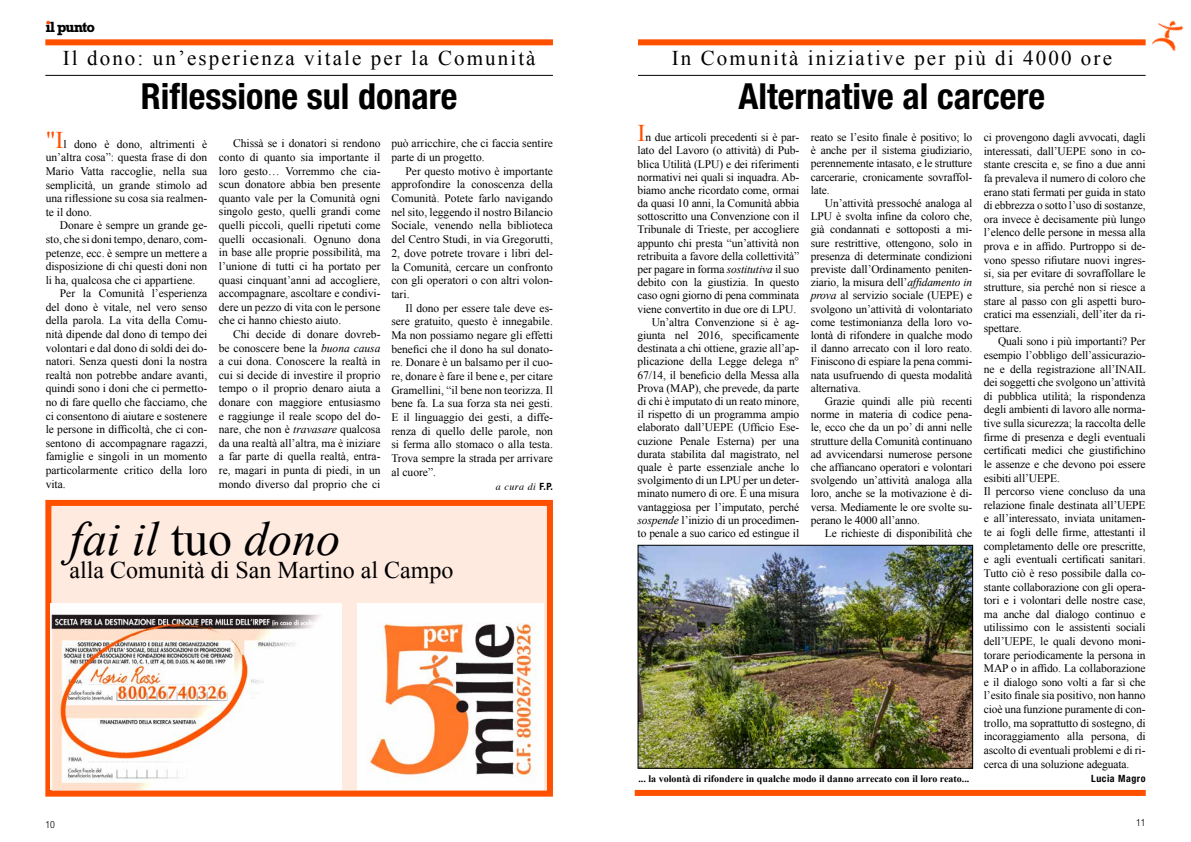
<style>
.page{position:relative;width:1191px;height:842px;background:#fff}
.page>*{position:absolute;margin:0;border:0;box-sizing:border-box;transform-origin:0 0}
.t1{font:italic 48px "Times New Roman";color:#000}
.t2{font:700 condensed 36px "Helvetica Neue LT Std";color:#000}
.t3{font:24px "Times New Roman";color:#000}
.t4{font:21px "Times New Roman";letter-spacing:.1em;color:#000}
.t5{font:700 15px "Rockwell Std";letter-spacing:-.06em;color:#000}
.t6{font:11.5px/13.6px "Times New Roman";letter-spacing:-.01em;color:#000;text-align:justify}
.t7{font:700 10px "Times New Roman";color:#000}
.t8{font:italic 10px "Times";letter-spacing:.05em;color:#000}
.t9{font:700 condensed 10px "Helvetica Neue LT Std";letter-spacing:.05em;color:#000}
.t10{font:300 condensed 10px "Helvetica Neue LT Std";color:#000}
.s1{font-size:24px;color:#ff5000}
.s2{font-style:italic}
.s3{font-family:"Helvetica Neue LT Std";font-weight:700;font-style:normal;font-stretch:condensed}
.s4{font-style:normal}
</style>
<div class="page">
<div style="left:45px;top:39px;width:508px;height:6px;background:#ff5000"></div>
<div style="left:638px;top:39px;width:507px;height:6px;background:#ff5000"></div>
<hr style="left:45px;top:75px;width:508px;height:1px;background:#000">
<hr style="left:638px;top:75px;width:507px;height:1px;background:#000">
<img style="left:1141px;top:20px;width:43px;height:32px">
<div style="left:635px;top:790px;width:510px;height:6px;background:#ff5000"></div>
<div style="left:45px;top:500px;width:508px;height:297px;background:#ffeae0;border:6px solid #ff5000"></div>
<img style="left:357px;top:603px;width:186px;height:187px">
<img style="left:50px;top:603px;width:292px;height:187px">
<img style="left:640px;top:547px;width:330px;height:219px">
<div style="left:638px;top:545px;width:334px;height:223px;border:1px solid #000"></div>
<h3 class="t5" style="left:45px;top:18px;width:51px">il punto</h3>
<h3 class="t4" style="left:63px;top:44px;width:474px">Il dono: un’esperienza vitale per la Comunità</h3>
<h2 class="t2" style="left:141px;top:74px;width:318px">Riflessione sul donare</h2>
<p class="t6" style="left:46px;top:137px;width:163px"><span class="s1">"I</span>l dono è dono, altrimenti è un’altra cosa”: questa frase di don Mario Vatta raccoglie, nella sua semplicità, un grande stimolo ad una riflessione su cosa sia realmen&shy;te il dono.</p>
<p class="t6" style="left:46px;top:218px;width:163px;text-indent:14px">Donare è sempre un grande ge&shy;sto, che si doni tempo, denaro, com&shy;petenze, ecc. è sempre un mettere a disposizione di chi questi doni non li ha, qualcosa che ci appartiene.</p>
<p class="t6" style="left:46px;top:286px;width:163px;text-indent:14px">Per la Comunità l’esperienza del dono è vitale, nel vero senso della parola. La vita della Comu&shy;nità dipende dal dono di tempo dei volontari e dal dono di soldi dei do&shy;natori. Senza questi doni la nostra realtà non potrebbe andare avanti, quindi sono i doni che ci permetto&shy;no di fare quello che facciamo, che ci consentono di aiutare e sostenere le persone in difficoltà, che ci con&shy;sentono di accompagnare ragazzi, famiglie e singoli in un momento particolarmente critico della loro vita.</p>
<p class="t6" style="left:219px;top:137px;width:163px;text-indent:14px">Chissà se i donatori si rendono conto di quanto sia importante il loro gesto… Vorremmo che cia&shy;scun donatore abbia ben presente quanto vale per la Comunità ogni singolo gesto, quelli grandi come quelli piccoli, quelli ripetuti come quelli occasionali. Ognuno dona in base alle proprie possibilità, ma l’unione di tutti ci ha portato per quasi cinquant’anni ad accogliere, accompagnare, ascoltare e condivi&shy;dere un pezzo di vita con le persone che ci hanno chiesto aiuto.</p>
<p class="t6" style="left:219px;top:327px;width:163px;text-indent:14px">Chi decide di donare dovreb&shy;be conoscere bene la <span class="s2">buona causa </span>a cui dona. Conoscere la realtà in cui si decide di investire il proprio tempo o il proprio denaro aiuta a donare con maggiore entusiasmo e raggiunge il reale scopo del do&shy;nare, che non è <span class="s2">travasare</span> qualcosa da una realtà all’altra, ma è iniziare a far parte di quella realtà, entra&shy;re, magari in punta di piedi, in un mondo diverso dal proprio che ci</p>
<p class="t6" style="left:391px;top:137px;width:163px">può arricchire, che ci faccia sentire parte di un progetto.</p>
<p class="t6" style="left:391px;top:164px;width:163px;text-indent:14px">Per questo motivo è importante approfondire la conoscenza della Comunità. Potete farlo navigando nel sito, leggendo il nostro Bilancio Sociale, venendo nella biblioteca del Centro Studi, in via Gregorutti, 2, dove potrete trovare i libri del&shy;la Comunità, cercare un confronto con gli operatori o con altri volon&shy;tari.</p>
<p class="t6" style="left:391px;top:301px;width:163px;text-indent:14px">Il dono per essere tale deve es&shy;sere gratuito, questo è innegabile.<br>Ma non possiamo negare gli effetti benefici che il dono ha sul donato&shy;re. Donare è un balsamo per il cuo&shy;re, donare è fare il bene e, per citare Gramellini, “il bene non teorizza. Il bene fa. La sua forza sta nei gesti.<br>E il linguaggio dei gesti, a diffe&shy;renza di quello delle parole, non si ferma allo stomaco o alla testa.<br>Trova sempre la strada per arrivare al cuore”.</p>
<p class="t8" style="left:496px;top:478px;width:59px">a cura di <span class="s3">F.P.</span></p>
<h1 class="t1" style="left:69px;top:506px;width:272px">fai il <span class="s4">tuo</span> dono</h1>
<h3 class="t3" style="left:69px;top:554px;width:385px">alla Comunità di San Martino al Campo</h3>
<h3 class="t4" style="left:671px;top:44px;width:442px">In Comunità iniziative per più di 4000 ore</h3>
<h2 class="t2" style="left:738px;top:75px;width:308px">Alternative al carcere</h2>
<p class="t6" style="left:637px;top:131px;width:163px;line-height:13.2px;text-align:right"><span class="s1">I</span>n due articoli precedenti si è par&shy;lato del Lavoro (o attività) di Pub&shy;blica Utilità (LPU) e dei riferimenti normativi nei quali si inquadra. Ab&shy;biamo anche ricordato come, ormai da quasi 10 anni, la Comunità abbia sottoscritto una Convenzione con il Tribunale di Trieste, per accogliere appunto chi presta “un’attività non retribuita a favore della collettività” per pagare in forma <span class="s2">sostitutiva</span> il suo debito con la giustizia. In questo caso ogni giorno di pena comminata viene convertito in due ore di LPU.<br>Un’altra Convenzione si è ag&shy;giunta nel 2016, specificamente destinata a chi ottiene, grazie all’ap&shy;plicazione della Legge delega n° 67/14, il beneficio della Messa alla Prova (MAP), che prevede, da parte di chi è imputato di un reato minore, il rispetto di un programma ampio elaborato dall’UEPE (Ufficio Ese&shy;cuzione Penale Esterna) per una durata stabilita dal magistrato, nel quale è parte essenziale anche lo svolgimento di un LPU per un deter&shy;minato numero di ore. È una misura vantaggiosa per l’imputato, perché <span class="s2">sospende</span> l’inizio di un procedimen&shy;to penale a suo carico ed estingue il</p>
<p class="t6" style="left:810px;top:130px;width:163px;line-height:13.2px">reato se l’esito finale è positivo; lo è anche per il sistema giudiziario, perennemente intasato, e le strutture carcerarie, cronicamente sovraffol&shy;late.</p>
<p class="t6" style="left:810px;top:196px;width:163px;line-height:13.2px;text-indent:14px">Un’attività pressoché analoga al LPU è svolta infine da coloro che, già condannati e sottoposti a mi&shy;sure restrittive, ottengono, solo in presenza di determinate condizioni previste dall’Ordinamento peniten&shy;ziario, la misura dell’<span class="s2">affidamento in prova</span> al servizio sociale (UEPE) e svolgono un’attività di volontariato come testimonianza della loro vo&shy;lontà di rifondere in qualche modo il danno arrecato con il loro reato.<br>Finiscono di espiare la pena commi&shy;nata usufruendo di questa modalità alternativa.</p>
<p class="t6" style="left:810px;top:394px;width:163px;line-height:13.2px;text-indent:14px">Grazie quindi alle più recenti norme in materia di codice pena&shy;le, ecco che da un po’ di anni nelle strutture della Comunità continuano ad avvicendarsi numerose persone che affiancano operatori e volontari svolgendo un’attività analoga alla loro, anche se la motivazione è di&shy;versa. Mediamente le ore svolte su&shy;perano le 4000 all’anno.</p>
<p class="t6" style="left:825px;top:526px;width:149px">Le richieste di disponibilità che</p>
<p class="t7" style="left:638px;top:771px;width:332px">... la volontà di rifondere in qualche modo il danno arrecato con il loro reato...</p>
<p class="t6" style="left:984px;top:130px;width:163px">ci provengono dagli avvocati, dagli interessati, dall’UEPE sono in co&shy;stante crescita e, se fino a due anni fa prevaleva il numero di coloro che erano stati fermati per guida in stato di ebbrezza o sotto l’uso di sostanze, ora invece è decisamente più lungo l’elenco delle persone in messa alla prova e in affido. Purtroppo si de&shy;vono spesso rifiutare nuovi ingres&shy;si, sia per evitare di sovraffollare le strutture, sia perché non si riesce a stare al passo con gli aspetti buro&shy;cratici ma essenziali, dell’iter da ri&shy;spettare.</p>
<p class="t6" style="left:984px;top:335px;width:164px;text-align:left;text-indent:14px">Quali sono i più importanti? Per esempio l’obbligo dell’assicurazio&shy;ne e della registrazione all’INAIL dei soggetti che svolgono un’attività di pubblica utilità; la rispondenza degli ambienti di lavoro alle norma&shy;tive sulla sicurezza; la raccolta delle firme di presenza e degli eventuali certificati medici che giustifichino le assenze e che devono poi essere esibiti all’UEPE.<br>Il percorso viene concluso da una relazione finale destinata all’UEPE e all’interessato, inviata unitamen&shy;te ai fogli delle firme, attestanti il completamento delle ore prescritte, e agli eventuali certificati sanitari.<br>Tutto ciò è reso possibile dalla co&shy;stante collaborazione con gli opera&shy;tori e i volontari delle nostre case, ma anche dal dialogo continuo e utilissimo con le assistenti sociali dell’UEPE, le quali devono moni&shy;torare periodicamente la persona in MAP o in affido. La collaborazione e il dialogo sono volti a far sì che l’esito finale sia positivo, non hanno cioè una funzione puramente di con&shy;trollo, ma soprattutto di sostegno, di incoraggiamento alla persona, di ascolto di eventuali problemi e di ri&shy;cerca di una soluzione adeguata.</p>
<p class="t9" style="left:1091px;top:773px;width:56px">Lucia Magro</p>
<p class="t10" style="left:45px;top:819px;width:11px">10</p>
<p class="t10" style="left:1136px;top:817px;width:11px">11</p>
</div>
